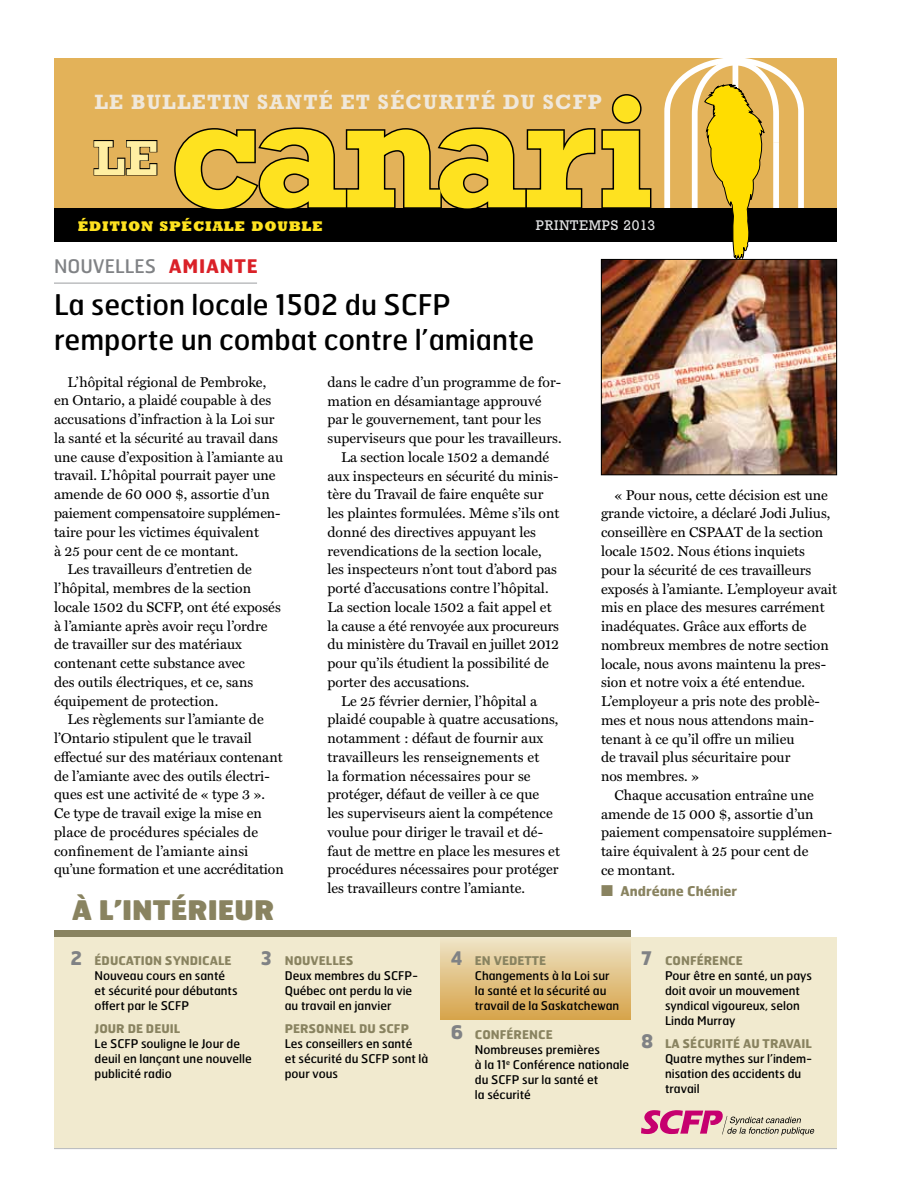
<style>
.page{position:relative;width:918px;height:1188px;background:#fff}
.page>*{position:absolute;margin:0;border:0;box-sizing:border-box;transform-origin:0 0}
.t1{font:700 162px "Rockwell";color:#fee220}
.t2{font:700 49.8px "Rockwell";color:#ffeea2}
.t3{font:28.5px/34.5px "Hermes FB";color:#000}
.t4{font:900 27px "Hermes FB";color:#898360}
.t5{font:700 21px "Rockwell";letter-spacing:.06em;color:#f0e8db}
.t6{font:18.75px "Hermes FB";color:#808285}
.t7{font:14.25px "Miller Text";color:#000}
.t8{font:800 14.25px "Rockwell";letter-spacing:.05em;color:#fee220}
.t9{font:14.25px "Rockwell";letter-spacing:.05em;color:#e4e5e6}
.t10{font:700 13.5px "Hermes FB";color:#898360}
.t11{font:12px/15px "Hermes FB";color:#000}
.t12{font:700 12px "Hermes FB";color:#898360}
.s1{font-weight:700;color:#da2128}
.s2{font-weight:700;font-size:18.75px;color:#808285}
.s3{font-weight:700;color:#898360}
</style>
<div class="page">
<div style="left:54px;top:58px;width:783px;height:150px;background:#e3b259"></div>
<svg style="left:93px;top:140px;width:65px;height:36px"></svg>
<div style="left:54px;top:208px;width:783px;height:33px;background:#000"></div>
<svg style="left:174px;top:94px;width:478px;height:114px"></svg>
<svg style="left:661px;top:58px;width:143px;height:201px"></svg>
<img style="left:603px;top:261px;width:232px;height:212px">
<div style="left:601px;top:259px;width:236px;height:216px;border:1px solid #000"></div>
<hr style="left:54px;top:282px;width:203px;height:2px;background:#bcbec0">
<hr style="left:54px;top:1148px;width:783px;height:1px;background:#bcbec0">
<div style="left:54px;top:937px;width:783px;height:211px;background:#f1eacf"></div>
<div style="left:54px;top:930px;width:576px;height:7px;background:#898360"></div>
<div style="left:441px;top:936px;width:189px;height:84px;background:linear-gradient(to bottom,#efe5c9,#d6a44a)"></div>
<svg style="left:641px;top:1110px;width:173px;height:25px"></svg>
<h3 class="t5" style="left:94px;top:90px;width:83px">LE BULLE</h3>
<h3 class="t5" style="left:207px;top:90px;width:396px">TIN SANTÉ ET SÉCURITÉ DU SCFP</h3>
<h1 class="t1" style="left:170px;top:57px;width:484px">CANARI</h1>
<p class="t9" style="left:536px;top:217px;width:121px">PRINTEMPS 2013</p>
<h2 class="t2" style="left:93px;top:128px;width:67px">LE</h2>
<p class="t8" style="left:78px;top:217px;width:247px">ÉDITION SPÉCIALE DOUBLE</p>
<h3 class="t6" style="left:54px;top:255px;width:205px">Nouvelles <span class="s1">AMIANTE</span></h3>
<h3 class="t3" style="left:54px;top:287px;width:482px">La section locale 1502 du SCFP remporte un combat contre l’amiante</h3>
<p class="t7" style="left:68px;top:374px;width:200px">L’hôpital régional de Pembroke,</p>
<p class="t7" style="left:54px;top:392px;width:219px">en Ontario, a plaidé coupable à des</p>
<p class="t7" style="left:54px;top:411px;width:222px">accusations d’infraction à la Loi sur</p>
<p class="t7" style="left:54px;top:430px;width:226px">la santé et la sécurité au travail dans</p>
<p class="t7" style="left:54px;top:449px;width:231px">une cause d’exposition à l’amiante au</p>
<p class="t7" style="left:54px;top:467px;width:223px">travail. L’hôpital pourrait payer une</p>
<p class="t7" style="left:54px;top:486px;width:217px">amende de 60 000 $, assortie d’un</p>
<p class="t7" style="left:54px;top:505px;width:228px">paiement compensatoire supplémen-</p>
<p class="t7" style="left:54px;top:524px;width:206px">taire pour les victimes équivalent</p>
<p class="t7" style="left:54px;top:542px;width:186px">à 25 pour cent de ce montant.</p>
<p class="t7" style="left:68px;top:561px;width:186px">Les travailleurs d’entretien de</p>
<p class="t7" style="left:54px;top:580px;width:199px">l’hôpital, membres de la section</p>
<p class="t7" style="left:54px;top:599px;width:228px">locale 1502 du SCFP, ont été exposés</p>
<p class="t7" style="left:54px;top:617px;width:215px">à l’amiante après avoir reçu l’ordre</p>
<p class="t7" style="left:54px;top:636px;width:190px">de travailler sur des matériaux</p>
<p class="t7" style="left:54px;top:655px;width:192px">contenant cette substance avec</p>
<p class="t7" style="left:54px;top:674px;width:201px">des outils électriques, et ce, sans</p>
<p class="t7" style="left:54px;top:692px;width:166px">équipement de protection.</p>
<p class="t7" style="left:68px;top:711px;width:198px">Les règlements sur l’amiante de</p>
<p class="t7" style="left:54px;top:730px;width:199px">l’Ontario stipulent que le travail</p>
<p class="t7" style="left:54px;top:749px;width:230px">effectué sur des matériaux contenant</p>
<p class="t7" style="left:54px;top:767px;width:217px">de l’amiante avec des outils électri-</p>
<p class="t7" style="left:54px;top:786px;width:212px">ques est une activité de « type 3 ».</p>
<p class="t7" style="left:54px;top:805px;width:209px">Ce type de travail exige la mise en</p>
<p class="t7" style="left:54px;top:824px;width:206px">place de procédures spéciales de</p>
<p class="t7" style="left:54px;top:842px;width:196px">confinement de l’amiante ainsi</p>
<p class="t7" style="left:54px;top:861px;width:231px">qu’une formation et une accréditation</p>
<p class="t7" style="left:328px;top:374px;width:235px">dans le cadre d’un programme de for-</p>
<p class="t7" style="left:328px;top:393px;width:216px">mation en désamiantage approuvé</p>
<p class="t7" style="left:328px;top:411px;width:215px">par le gouvernement, tant pour les</p>
<p class="t7" style="left:328px;top:430px;width:236px">superviseurs que pour les travailleurs.</p>
<p class="t7" style="left:341px;top:449px;width:210px">La section locale 1502 a demandé</p>
<p class="t7" style="left:328px;top:468px;width:232px">aux inspecteurs en sécurité du minis-</p>
<p class="t7" style="left:328px;top:486px;width:218px">tère du Travail de faire enquête sur</p>
<p class="t7" style="left:328px;top:505px;width:234px">les plaintes formulées. Même s’ils ont</p>
<p class="t7" style="left:328px;top:524px;width:210px">donné des directives appuyant les</p>
<p class="t7" style="left:328px;top:543px;width:216px">revendications de la section locale,</p>
<p class="t7" style="left:328px;top:561px;width:231px">les inspecteurs n’ont tout d’abord pas</p>
<p class="t7" style="left:328px;top:580px;width:223px">porté d’accusations contre l’hôpital.</p>
<p class="t7" style="left:328px;top:599px;width:226px">La section locale 1502 a fait appel et</p>
<p class="t7" style="left:328px;top:618px;width:233px">la cause a été renvoyée aux procureurs</p>
<p class="t7" style="left:328px;top:636px;width:233px">du ministère du Travail en juillet 2012</p>
<p class="t7" style="left:328px;top:655px;width:223px">pour qu’ils étudient la possibilité de</p>
<p class="t7" style="left:328px;top:674px;width:143px">porter des accusations.</p>
<p class="t7" style="left:341px;top:693px;width:198px">Le 25 février dernier, l’hôpital a</p>
<p class="t7" style="left:328px;top:711px;width:233px">plaidé coupable à quatre accusations,</p>
<p class="t7" style="left:328px;top:730px;width:217px">notamment : défaut de fournir aux</p>
<p class="t7" style="left:328px;top:749px;width:213px">travailleurs les renseignements et</p>
<p class="t7" style="left:328px;top:768px;width:205px">la formation nécessaires pour se</p>
<p class="t7" style="left:328px;top:786px;width:213px">protéger, défaut de veiller à ce que</p>
<p class="t7" style="left:328px;top:805px;width:227px">les superviseurs aient la compétence</p>
<p class="t7" style="left:328px;top:824px;width:217px">voulue pour diriger le travail et dé-</p>
<p class="t7" style="left:328px;top:843px;width:234px">faut de mettre en place les mesures et</p>
<p class="t7" style="left:328px;top:861px;width:233px">procédures nécessaires pour protéger</p>
<p class="t7" style="left:328px;top:880px;width:199px">les travailleurs contre l’amiante.</p>
<p class="t7" style="left:615px;top:487px;width:215px">« Pour nous, cette décision est une</p>
<p class="t7" style="left:601px;top:505px;width:231px">grande victoire, a déclaré Jodi Julius,</p>
<p class="t7" style="left:601px;top:524px;width:224px">conseillère en CSPAAT de la section</p>
<p class="t7" style="left:601px;top:543px;width:206px">locale 1502. Nous étions inquiets</p>
<p class="t7" style="left:601px;top:562px;width:212px">pour la sécurité de ces travailleurs</p>
<p class="t7" style="left:601px;top:580px;width:238px">exposés à l’amiante. L’employeur avait</p>
<p class="t7" style="left:601px;top:599px;width:225px">mis en place des mesures carrément</p>
<p class="t7" style="left:601px;top:618px;width:207px">inadéquates. Grâce aux efforts de</p>
<p class="t7" style="left:601px;top:637px;width:229px">nombreux membres de notre section</p>
<p class="t7" style="left:601px;top:655px;width:223px">locale, nous avons maintenu la pres---</p>
<p class="t7" style="left:601px;top:674px;width:206px">sion et notre voix a été entendue.</p>
<p class="t7" style="left:601px;top:693px;width:220px">L’employeur a pris note des problè-</p>
<p class="t7" style="left:601px;top:712px;width:215px">mes et nous nous attendons main-</p>
<p class="t7" style="left:601px;top:730px;width:195px">tenant à ce qu’il offre un milieu</p>
<p class="t7" style="left:601px;top:749px;width:191px">de travail plus sécuritaire pour</p>
<p class="t7" style="left:601px;top:768px;width:100px">nos membres. »</p>
<p class="t7" style="left:615px;top:787px;width:201px">Chaque accusation entraîne une</p>
<p class="t7" style="left:601px;top:805px;width:214px">amende de 15 000 $, assortie d’un</p>
<p class="t7" style="left:601px;top:824px;width:233px">paiement compensatoire supplémen-</p>
<p class="t7" style="left:601px;top:843px;width:209px">taire équivalent à 25 pour cent de</p>
<p class="t7" style="left:601px;top:862px;width:75px">ce montant.</p>
<p class="t10" style="left:601px;top:882px;width:138px">■ ANDRÉANE CHÉNIER</p>
<h3 class="t4" style="left:72px;top:892px;width:204px">À L’INTÉRIEUR</h3>
<p class="t11" style="left:95px;top:953px;width:145px;text-indent:-24px"><span class="s2">2</span> <span class="s3">ÉDUCATION SYNDICALE<br></span>Nouveau cours en santé et sécurité pour débutants offert par le SCFP</p>
<p class="t12" style="left:95px;top:1021px;width:87px">JOUR DE DEUIL</p>
<p class="t11" style="left:95px;top:1036px;width:159px">Le SCFP souligne le Jour de deuil en lançant une nouvelle publicité radio</p>
<p class="t11" style="left:285px;top:953px;width:135px;text-indent:-24px"><span class="s2">3</span> <span class="s3">NOUVELLES<br></span>Deux membres du SCFP-<br>Québec ont perdu la vie au travail en janvier</p>
<p class="t12" style="left:285px;top:1021px;width:126px">PERSONNEL DU SCFP</p>
<p class="t11" style="left:285px;top:1036px;width:145px">Les conseillers en santé<br>et sécurité du SCFP sont là pour vous</p>
<p class="t11" style="left:665px;top:953px;width:149px;text-indent:-24px"><span class="s2">7</span> <span class="s3">CONFÉRENCE<br></span>Pour être en santé, un pays doit avoir un mouvement syndical vigoureux, selon<br>Linda Murray</p>
<p class="t11" style="left:665px;top:1036px;width:148px;text-indent:-24px"><span class="s2">8</span> <span class="s3">LA SÉCURITÉ AU TRAVAIL<br></span>Quatre mythes sur l’indem&shy;nisation des accidents du travail</p>
<p class="t11" style="left:475px;top:953px;width:146px;text-indent:-24px"><span class="s2">4</span> <span class="s3">EN VEDETTE<br></span>Changements à la Loi sur la santé et la sécurité au travail de la Saskatchewan</p>
<p class="t11" style="left:475px;top:1027px;width:156px;text-indent:-24px"><span class="s2">6</span> <span class="s3">CONFÉRENCE<br></span>Nombreuses premières<br>à la 11<sup>e</sup> Conférence nationale du SCFP sur la santé et<br>la sécurité</p>
</div>
